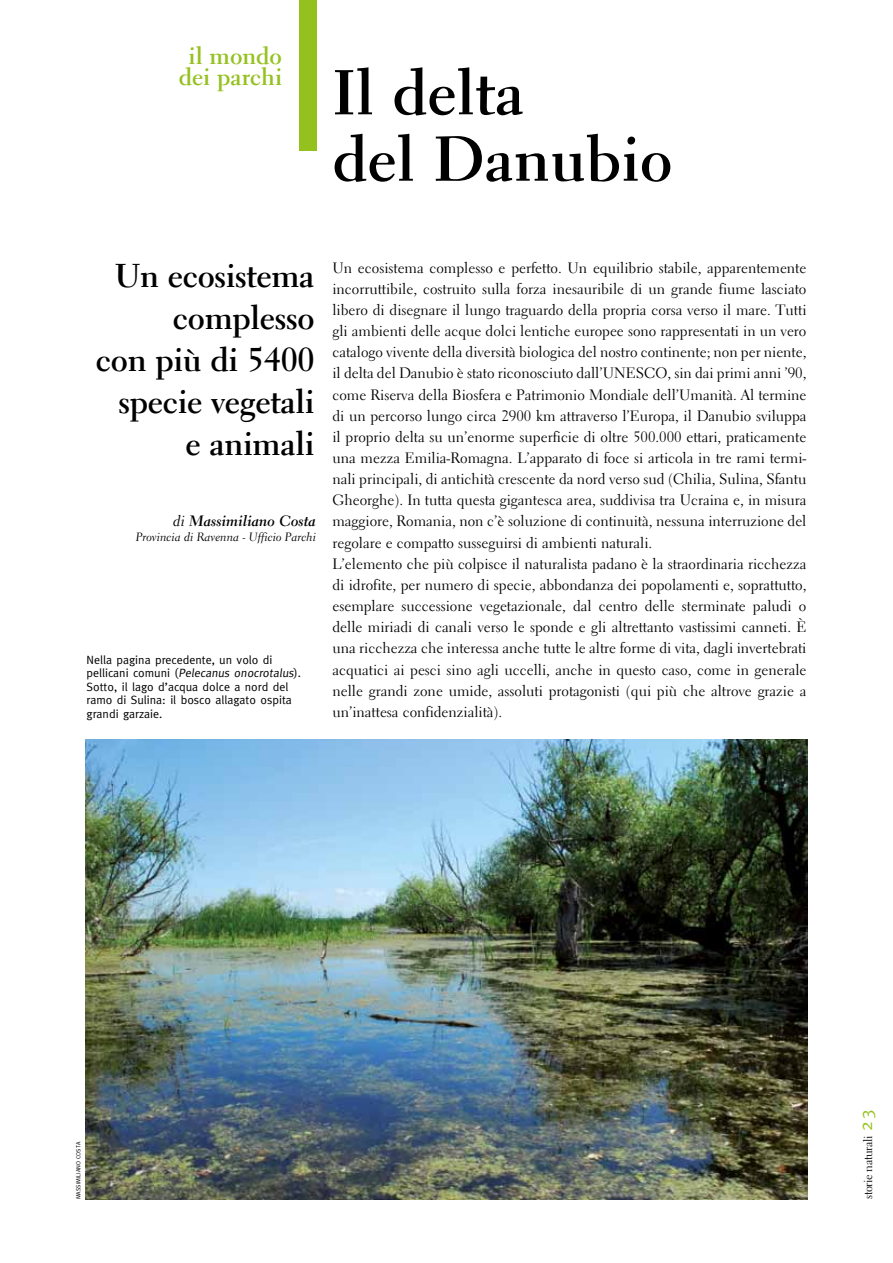
<style>
.page{position:relative;width:893px;height:1263px;background:#fff}
.page>*{position:absolute;margin:0;border:0;box-sizing:border-box;transform-origin:0 0}
.t1{font:700 63px/66.4px "Electra LH";color:#000}
.t2{font:700 33px/42px "Electra LH";letter-spacing:-.01em;color:#000;text-align:right}
.t3{font:700 24px/20.7px "Electra LH";color:#95c11f;text-align:center}
.t4{font:15px/21.1px "Electra LH";color:#000}
.t5{font:15px "Electra LH Bold Cursive";color:#000}
.t6{font:12px/13.5px "Meta";color:#000}
.t7{font:12px "Electra LH Cursive";color:#000}
.t8{font:12px "Electra LH";letter-spacing:-.025em;color:#000}
.t9{font:6px "Meta";color:#000}
.s1{font-family:"Electra LH Cursive"}
.s2{font-family:"Meta";font-size:18px;color:#95c11f}
</style>
<div class="page">
<img style="left:85px;top:740px;width:723px;height:459px">
<div style="left:299px;top:0;width:17px;height:150px;background:#95c11f"></div>
<p class="t3" style="left:179px;top:46px;width:105px">il mondo dei parchi</p>
<p class="t1" style="left:332px;top:59px;width:342px">Il delta<br>del Danubio</p>
<p class="t2" style="left:96px;top:254px;width:220px">Un ecosistema complesso<br>con più di 5400 specie vegetali e animali</p>
<p class="t5" style="left:173px;top:512px;width:144px"><span class="s1">di</span> Massimiliano Costa</p>
<p class="t7" style="left:136px;top:530px;width:182px">Provincia di Ravenna - Ufficio Parchi</p>
<p class="t6" style="left:87px;top:653px;width:216px">Nella pagina precedente, un volo di<br>p e l l i ca n i co m u n i (Pelecanus onocrotalus) .<br>Sotto, il lago d’acqua dolce a nord del ramo di Sulina: il bosco allagato ospita grandi garzaie.</p>
<p class="t4" style="left:332px;top:257px;width:475px">Un ecosistema complesso e perfetto. Un equilibrio stabile, apparentemente incorruttibile, costruito sulla forza inesauribile di un grande fiume lasciato libero di disegnare il lungo traguardo della propria corsa verso il mare. Tutti gli ambienti delle acque dolci lentiche europee sono rappresentati in un vero catalogo vivente della diversità biologica del nostro continente; non per niente, il delta del Danubio è stato riconosciuto dall’UNESCO, sin dai primi anni ’90, come Riserva della Biosfera e Patrimonio Mondiale dell’Umanità. Al termine di un percorso lungo circa 2900 km attraverso l’Europa, il Danubio sviluppa il proprio delta su un’enorme superficie di oltre 500.000 ettari, praticamente una mezza Emilia-Romagna. L’apparato di foce si articola in tre rami termi&shy;nali principali, di antichità crescente da nord verso sud (Chilia, Sulina, Sfantu Gheorghe). In tutta questa gigantesca area, suddivisa tra Ucraina e, in misura maggiore, Romania, non c’è soluzione di continuità, nessuna interruzione del regolare e compatto susseguirsi di ambienti naturali.<br>L’elemento che più colpisce il naturalista padano è la straordinaria ricchezza di idrofite, per numero di specie, abbondanza dei popolamenti e, soprattutto, esemplare successione vegetazionale, dal centro delle sterminate paludi o delle miriadi di canali verso le sponde e gli altrettanto vastissimi canneti. È una ricchezza che interessa anche tutte le altre forme di vita, dagli invertebrati acquatici ai pesci sino agli uccelli, anche in questo caso, come in generale nelle grandi zone umide, assoluti protagonisti (qui più che altrove grazie a un’inattesa confidenzialità).</p>
<p class="t9" style="left:75px;top:1199px;width:59px;rotate:-90deg">MASSIMILIANO COSTA</p>
<p class="t8" style="left:861px;top:1199px;width:91px;rotate:-90deg">storie naturali <span class="s2">23</span></p>
</div>
